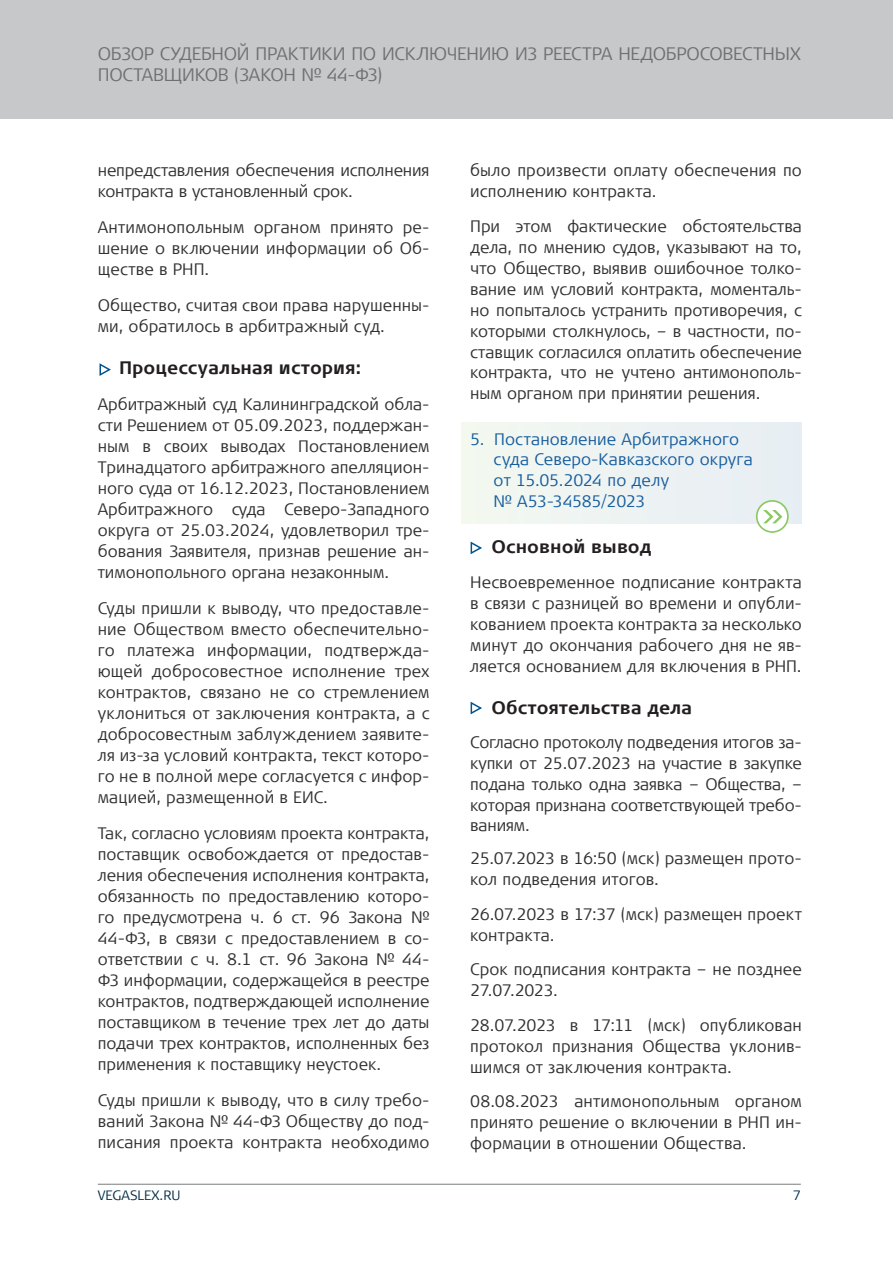
<style>
.page{position:relative;width:893px;height:1263px;background:#fff}
.page>*{position:absolute;margin:0;border:0;box-sizing:border-box;transform-origin:0 0}
.t1{font:300 18px/21.6px "Signa Offc Pro";letter-spacing:-.015em;color:#6f7073}
.t2{font:700 18px "Signa Offc Pro";letter-spacing:.01em;color:#231f20}
.t3{font:300 16.5px/21px "Signa Offc Pro";letter-spacing:.005em;color:#312f30;text-align:justify}
.t4{font:300 16.5px "Signa Offc Pro";letter-spacing:.005em;color:#175d9e}
.t5{font:300 16.5px "Signa Offc Pro";letter-spacing:-.02em;color:#175d9e}
.t6{font:300 13.5px "Signa Offc Pro";color:#032d49}
</style>
<div class="page">
<div style="left:0;top:0;width:893px;height:119px;background:#c7c8ca"></div>
<hr style="left:98px;top:1184px;width:703px;height:1px;background:#797d7f">
<div style="left:461px;top:423px;width:341px;height:100px;background:#edf3f2"></div>
<svg style="left:470px;top:541px;width:12px;height:14px"></svg>
<svg style="left:470px;top:701px;width:12px;height:14px"></svg>
<svg style="left:99px;top:363px;width:12px;height:13px"></svg>
<svg style="left:756px;top:500px;width:33px;height:33px"></svg>
<p class="t1" style="left:98px;top:42px;width:704px">ОБЗОР СУДЕБНОЙ ПРАКТИКИ ПО ИСКЛЮЧЕНИЮ ИЗ РЕЕСТРА НЕДОБРОСОВЕСТНЫХ<br>ПОСТАВЩИКОВ (ЗАКОН № 44-ФЗ)</p>
<p class="t3" style="left:98px;top:159px;width:333px">непредставления обеспечения исполнения контракта в установленный срок.</p>
<p class="t3" style="left:98px;top:216px;width:333px">Антимонопольным органом принято ре&shy;шение о включении информации об Об&shy;ществе в РНП.</p>
<p class="t3" style="left:98px;top:294px;width:333px">Общество, считая свои права нарушенны&shy;ми, обратилось в арбитражный суд.</p>
<p class="t2" style="left:119px;top:355px;width:244px">Процессуальная история:</p>
<p class="t3" style="left:98px;top:393px;width:333px">Арбитражный суд Калининградской обла&shy;сти Решением от 05.09.2023, поддержан&shy;ным в своих выводах Постановлением Тринадцатого арбитражного апелляцион&shy;ного суда от 16.12.2023, Постановлением Арбитражного суда Северо-Западного округа от 25.03.2024, удовлетворил тре&shy;бования Заявителя, признав решение ан&shy;тимонопольного органа незаконным.</p>
<p class="t3" style="left:98px;top:597px;width:333px">Суды пришли к выводу, что предоставле&shy;ние Обществом вместо обеспечительно&shy;го платежа информации, подтвержда&shy;ющей добросовестное исполнение трех контрактов, связано не со стремлением уклониться от заключения контракта, а с добросовестным заблуждением заявите&shy;ля из-за условий контракта, текст которо&shy;го не в полной мере согласуется с инфор&shy;мацией, размещенной в ЕИС.</p>
<p class="t3" style="left:98px;top:822px;width:333px">Так, согласно условиям проекта контракта, поставщик освобождается от предостав&shy;ления обеспечения исполнения контракта, обязанность по предоставлению которо&shy;го предусмотрена ч. 6 ст. 96 Закона № 44-ФЗ, в связи с предоставлением в со&shy;ответствии с ч. 8.1 ст. 96 Закона № 44- ФЗ информации, содержащейся в реестре контрактов, подтверждающей исполнение поставщиком в течение трех лет до даты подачи трех контрактов, исполненных без применения к поставщику неустоек.</p>
<p class="t3" style="left:98px;top:1089px;width:333px">Суды пришли к выводу, что в силу требо&shy;ваний Закона № 44-ФЗ Обществу до под&shy;писания проекта контракта необходимо</p>
<p class="t3" style="left:470px;top:159px;width:333px">было произвести оплату обеспечения по исполнению контракта.</p>
<p class="t3" style="left:470px;top:216px;width:333px">При этом фактические обстоятельства дела, по мнению судов, указывают на то, что Общество, выявив ошибочное толко&shy;вание им условий контракта, моменталь&shy;но попыталось устранить противоречия, с которыми столкнулось, – в частности, по&shy;ставщик согласился оплатить обеспечение контракта, что не учтено антимонополь&shy;ным органом при принятии решения.</p>
<p class="t4" style="left:470px;top:428px;width:270px">5. Постановление Арбитражного</p>
<p class="t4" style="left:494px;top:448px;width:261px">суда Северо-Кавказского округа</p>
<p class="t4" style="left:494px;top:468px;width:177px">от 15.05.2024 по делу</p>
<p class="t5" style="left:494px;top:489px;width:153px">№ А53-34585/2023</p>
<p class="t2" style="left:491px;top:534px;width:161px">Основной вывод</p>
<p class="t3" style="left:470px;top:570px;width:333px">Несвоевременное подписание контракта в связи с разницей во времени и опубли&shy;кованием проекта контракта за несколько минут до окончания рабочего дня не яв&shy;ляется основанием для включения в РНП.</p>
<p class="t2" style="left:491px;top:695px;width:202px">Обстоятельства дела</p>
<p class="t3" style="left:470px;top:731px;width:333px">Согласно протоколу подведения итогов за&shy;купки от 25.07.2023 на участие в закупке подана только одна заявка – Общества, – которая признана соответствующей требо&shy;ваниям.</p>
<p class="t3" style="left:470px;top:847px;width:333px">25.07.2023 в 16:50 (мск) размещен прото&shy;кол подведения итогов.</p>
<p class="t3" style="left:470px;top:903px;width:333px">26.07.2023 в 17:37 (мск) размещен проект контракта.</p>
<p class="t3" style="left:470px;top:958px;width:333px">Срок подписания контракта – не позднее<br>27.07.2023.</p>
<p class="t3" style="left:470px;top:1014px;width:333px">28.07.2023 в 17:11 (мск) опубликован протокол признания Общества уклонив&shy;шимся от заключения контракта.</p>
<p class="t3" style="left:470px;top:1090px;width:333px">08.08.2023 антимонопольным органом принято решение о включении в РНП ин&shy;формации в отношении Общества.</p>
<p class="t6" style="left:98px;top:1186px;width:84px">VEGASLEX.RU</p>
<p class="t6" style="left:793px;top:1185px;width:10px">7</p>
</div>
